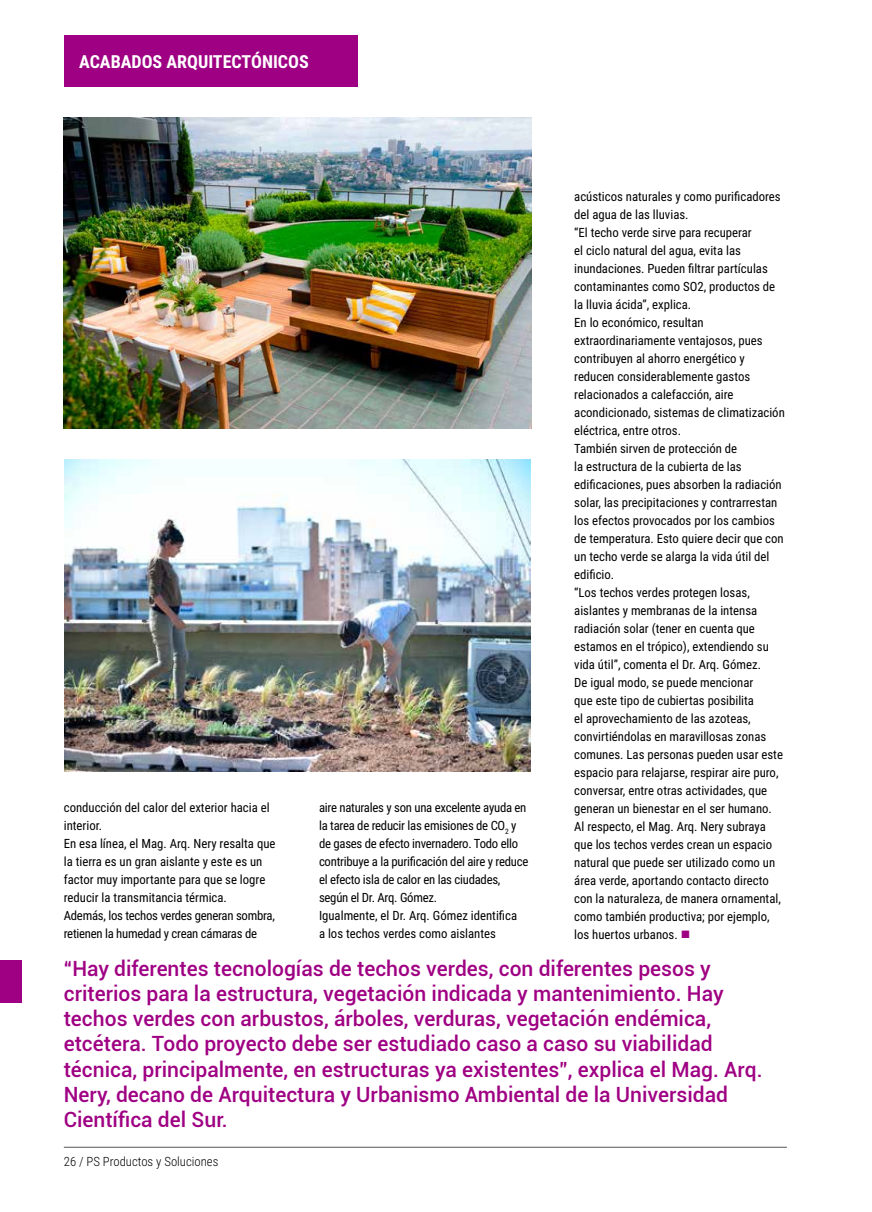
<style>
.page{position:relative;width:872px;height:1212px;background:#fff}
.page>*{position:absolute;margin:0;border:0;box-sizing:border-box;transform-origin:0 0}
.t1{font:500 21px/25.2px "Roboto";color:#9f0083}
.t2{font:700 18px "Roboto Condensed";color:#fff}
.t3{font:12.75px/18px "Roboto Condensed";color:#000}
.t4{font:12.75px/18px "Roboto Condensed";letter-spacing:-.02em;color:#000}
.t5{font:300 12.75px "Roboto Condensed";color:#000}
.s1{color:#9f0083}
</style>
<div class="page">
<hr style="left:64px;top:1147px;width:723px;height:1px;background:#565656">
<div style="left:64px;top:35px;width:293px;height:51px;background:#9f0083"></div>
<div style="left:0;top:960px;width:21px;height:42px;background:#9f0083"></div>
<img style="left:64px;top:117px;width:467px;height:311px">
<img style="left:65px;top:460px;width:466px;height:311px">
<h2 class="t2" style="left:79px;top:48px;width:231px">ACABADOS ARQUITECTÓNICOS</h2>
<p class="t3" style="left:574px;top:187px;width:212px">acústicos naturales y como purificadores del agua de las lluvias.<br>“El techo verde sirve para recuperar<br>el ciclo natural del agua, evita las inundaciones. Pueden filtrar partículas contaminantes como SO2, productos de la lluvia ácida”, explica.<br>En lo económico, resultan extraordinariamente ventajosos, pues contribuyen al ahorro energético y reducen considerablemente gastos relacionados a calefacción, aire acondicionado, sistemas de climatización eléctrica, entre otros.<br>También sirven de protección de<br>la estructura de la cubierta de las edificaciones, pues absorben la radiación solar, las precipitaciones y contrarrestan los efectos provocados por los cambios de temperatura. Esto quiere decir que con un techo verde se alarga la vida útil del edificio.<br>“Los techos verdes protegen losas, aislantes y membranas de la intensa radiación solar (tener en cuenta que estamos en el trópico), extendiendo su vida útil”, comenta el Dr. Arq. Gómez.<br>De igual modo, se puede mencionar<br>que este tipo de cubiertas posibilita<br>el aprovechamiento de las azoteas, convirtiéndolas en maravillosas zonas comunes. Las personas pueden usar este espacio para relajarse, respirar aire puro, conversar, entre otras actividades, que generan un bienestar en el ser humano.<br>Al respecto, el Mag. Arq. Nery subraya que los techos verdes crean un espacio natural que puede ser utilizado como un área verde, aportando contacto directo con la naturaleza, de manera ornamental, como también productiva; por ejemplo, los huertos urbanos. <span class="s1">■</span></p>
<p class="t3" style="left:64px;top:797px;width:213px">conducción del calor del exterior hacia el interior.<br>En esa línea, el Mag. Arq. Nery resalta que la tierra es un gran aislante y este es un factor muy importante para que se logre reducir la transmitancia térmica.<br>Además, los techos verdes generan sombra, retienen la humedad y crean cámaras de</p>
<p class="t4" style="left:319px;top:797px;width:211px">aire naturales y son una excelente ayuda en la tarea de reducir las emisiones de CO<sub>2</sub> y de gases de efecto invernadero. Todo ello contribuye a la purificación del aire y reduce el efecto isla de calor en las ciudades, según el Dr. Arq. Gómez.<br>Igualmente, el Dr. Arq. Gómez identifica<br>a los techos verdes como aislantes</p>
<p class="t1" style="left:64px;top:955px;width:700px">“Hay diferentes tecnologías de techos verdes, con diferentes pesos y criterios para la estructura, vegetación indicada y mantenimiento. Hay techos verdes con arbustos, árboles, verduras, vegetación endémica, etcétera. Todo proyecto debe ser estudiado caso a caso su viabilidad técnica, principalmente, en estructuras ya existentes”, explica el Mag. Arq.<br>Nery, decano de Arquitectura y Urbanismo Ambiental de la Universidad Científica del Sur.</p>
<p class="t5" style="left:64px;top:1153px;width:156px">26 / PS Productos y Soluciones</p>
</div>
